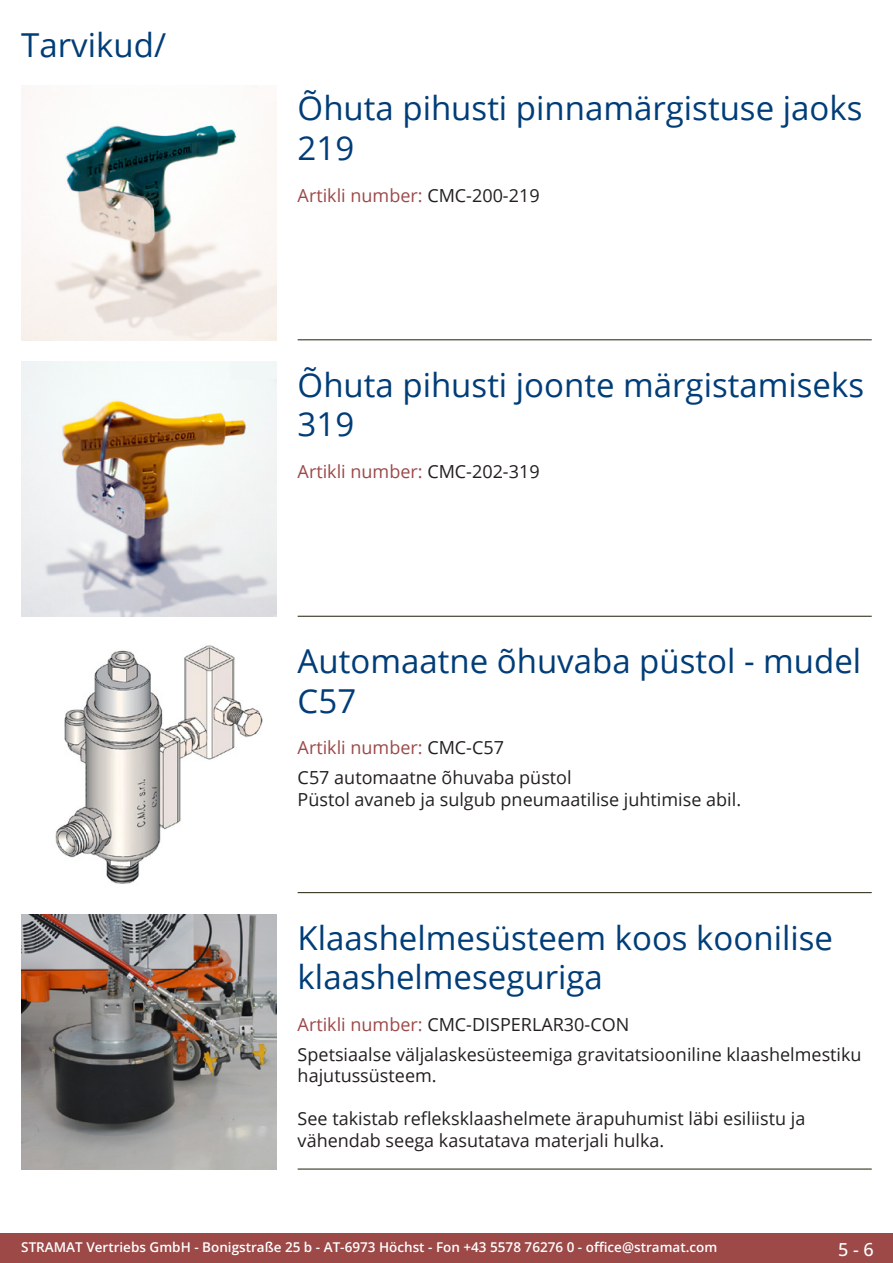
<style>
.page{position:relative;width:893px;height:1263px;background:#fff}
.page>*{position:absolute;margin:0;border:0;box-sizing:border-box;transform-origin:0 0}
.Produkttitel{font:33px/39.6px "Open Sans";color:#003d78}
.RastTitel{font:33px "Open Sans";color:#003d78}
.Beschreibung_Text{font:18px/21.6px "Open Sans";color:#231f20}
.TechDaten_Überschrif{font:18px "Open Sans";color:#9c4948}
.TechDaten_Überschrif-2{font:18px "Open Sans";color:#231f20}
.t1{font:500 18px "Open Sans";color:#fff}
.t2{font:600 13.5px "Open Sans";color:#fff}
.s1{color:#231f20}
.s2{color:#9c4948}
</style>
<div class="page">
<div style="left:0;top:1233px;width:893px;height:30px;background:#9c4948"></div>
<hr style="left:298px;top:340px;width:574px;height:1px;background:#201d08">
<hr style="left:298px;top:616px;width:574px;height:1px;background:#201d08">
<hr style="left:298px;top:892px;width:574px;height:1px;background:#201d08">
<hr style="left:298px;top:1169px;width:574px;height:1px;background:#201d08">
<img style="left:21px;top:85px;width:255px;height:255px">
<img style="left:21px;top:361px;width:255px;height:256px">
<img style="left:55px;top:645px;width:208px;height:239px">
<img style="left:21px;top:914px;width:255px;height:255px">
<p class="RastTitel" style="left:21px;top:22px;width:146px">Tarvikud/</p>
<p class="Produkttitel" style="left:298px;top:88px;width:566px">Õhuta pihusti pinnamärgistuse jaoks<br>219</p>
<p class="TechDaten_Überschrif" style="left:298px;top:183px;width:243px">Artikli number: <span class="s1">CMC-200-219</span></p>
<p class="Produkttitel" style="left:298px;top:364px;width:568px">Õhuta pihusti joonte märgistamiseks<br>319</p>
<p class="TechDaten_Überschrif" style="left:298px;top:459px;width:243px">Artikli number: <span class="s1">CMC-202-319</span></p>
<p class="Produkttitel" style="left:298px;top:640px;width:565px">Automaatne õhuvaba püstol - mudel<br>C57</p>
<p class="TechDaten_Überschrif" style="left:298px;top:735px;width:208px">Artikli number: <span class="s1">CMC-C57</span></p>
<p class="Beschreibung_Text" style="left:298px;top:766px;width:445px">C57 automaatne õhuvaba püstol<br>Püstol avaneb ja sulgub pneumaatilise juhtimise abil.</p>
<p class="Produkttitel" style="left:298px;top:917px;width:537px">Klaashelmesüsteem koos koonilise klaashelmeseguriga</p>
<p class="TechDaten_Überschrif-2" style="left:298px;top:1012px;width:333px"><span class="s2">Artikli number:</span> CMC-DISPERLAR30-CON</p>
<p class="Beschreibung_Text" style="left:298px;top:1043px;width:565px">Spetsiaalse väljalaskesüsteemiga gravitatsiooniline klaashelmestiku hajutussüsteem.</p>
<p class="Beschreibung_Text" style="left:298px;top:1107px;width:509px">See takistab refleksklaashelmete ärapuhumist läbi esiliistu ja vähendab seega kasutatava materjali hulka.</p>
<p class="t2" style="left:21px;top:1238px;width:698px">STRAMAT Vertriebs GmbH - Bonigstraße 25 b - AT-6973 Höchst - Fon +43 5578 76276 0 - office@stramat.com</p>
<p class="t1" style="left:838px;top:1237px;width:37px">5 - 6</p>
</div>
